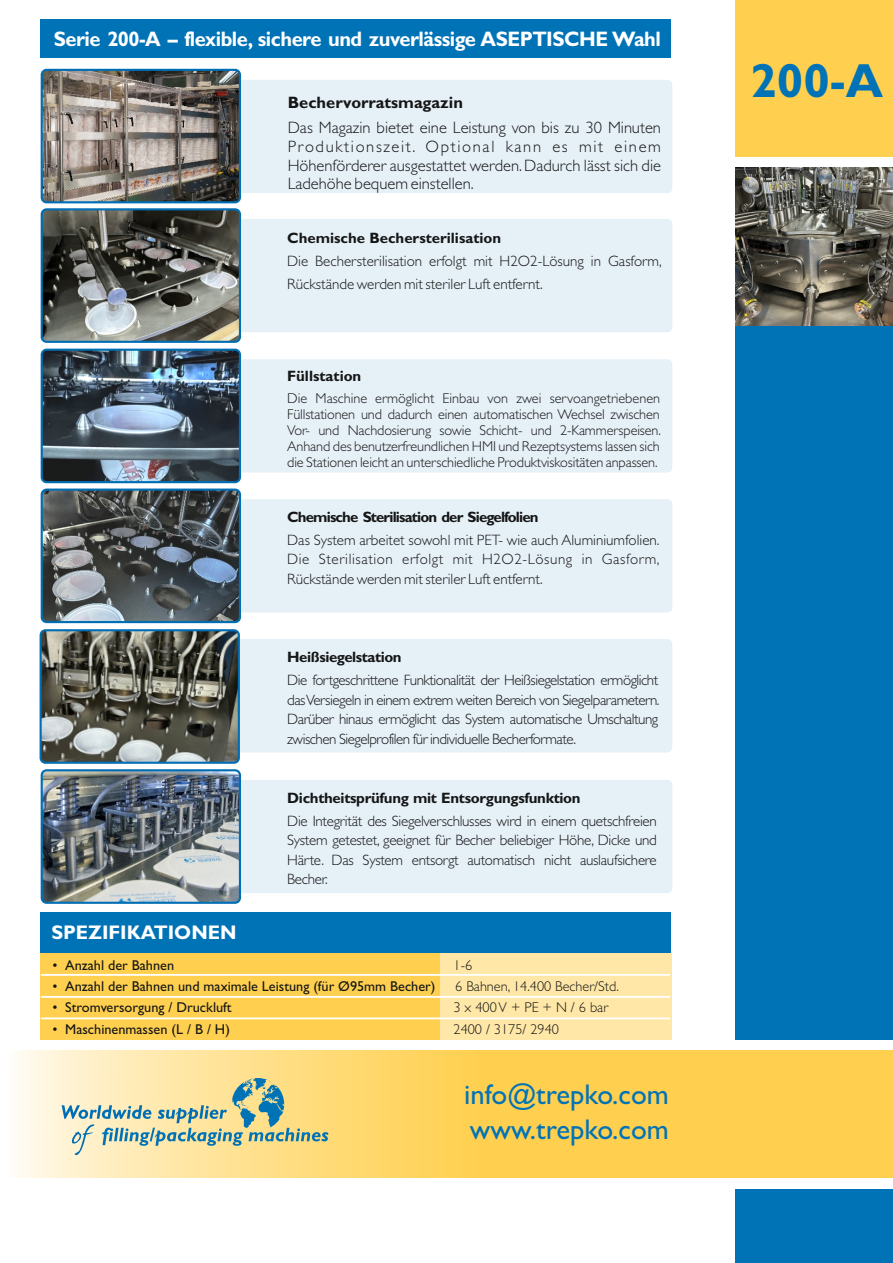
<style>
.page{position:relative;width:893px;height:1263px;background:#fff}
.page>*{position:absolute;margin:0;border:0;box-sizing:border-box;transform-origin:0 0}
.t1{font:700 48px "Gill Sans WGL";color:#0073b7}
.t2{font:28.65px/35.4px "Gill Sans WGL";color:#0073b7}
.t3{font:700 21px "Gill Sans WGL";letter-spacing:-.025em;color:#fff;scale:.96 1}
.t4{font:700 19.8px "Gill Sans WGL";color:#fff}
.t5{font:300 16.5px/18.6px "Gill Sans WGL";color:#151616;text-align:justify}
.t6{font:700 16.5px "Gill Sans WGL";color:#151616}
.t7{font:300 15px/19.4px "Gill Sans WGL";color:#151616;text-align:justify}
.t8{font:700 15px "Gill Sans WGL";letter-spacing:-.02em;color:#151616}
.t9{font:700 15px "Gill Sans WGL";color:#151616}
.t10{font:700 15px "Gill Sans WGL";letter-spacing:-.055em;color:#151616}
.t11{font:300 14.25px/15.9px "Gill Sans WGL";letter-spacing:-.01em;color:#151616;text-align:justify}
.t12{font:14.25px "Gill Sans WGL";color:#151616}
.s1{font-weight:300}
</style>
<div class="page">
<div style="left:736px;top:0;width:157px;height:1263px;background:#0073b7"></div>
<div style="left:736px;top:1178px;width:157px;height:10px;background:#fff"></div>
<div style="left:736px;top:1040px;width:157px;height:10px;background:#fff"></div>
<div style="left:736px;top:0;width:157px;height:157px;background:#ffd04f"></div>
<svg style="left:18px;top:1050px;width:875px;height:128px;background:#fed668"></svg>
<div style="left:736px;top:157px;width:157px;height:11px;background:#fff"></div>
<svg style="left:62px;top:1078px;width:266px;height:77px;background:#d3d2a6"></svg>
<div style="left:232px;top:639px;width:440px;height:113px;background:#e6f0f7;border:2px solid #006eb4;border-radius:4px"></div>
<div style="left:232px;top:219px;width:440px;height:113px;background:#e6f0f7;border:2px solid #006eb4;border-radius:4px"></div>
<div style="left:232px;top:359px;width:440px;height:114px;background:#e6f0f7;border:2px solid #006eb4;border-radius:4px"></div>
<div style="left:232px;top:499px;width:440px;height:113px;background:#e6f0f7;border:2px solid #006eb4;border-radius:4px"></div>
<div style="left:232px;top:780px;width:440px;height:113px;background:#e6f0f7;border:2px solid #006eb4;border-radius:4px"></div>
<img style="left:42px;top:350px;width:198px;height:132px;border-radius:5px">
<div style="left:41px;top:349px;width:200px;height:134px;border:2px solid #006eb4;border-radius:5px"></div>
<img style="left:42px;top:490px;width:198px;height:132px;border-radius:5px">
<div style="left:41px;top:488px;width:200px;height:135px;border:2px solid #006eb4;border-radius:5px"></div>
<img style="left:41px;top:630px;width:198px;height:133px;border-radius:5px">
<div style="left:40px;top:629px;width:200px;height:135px;border:2px solid #006eb4;border-radius:5px"></div>
<img style="left:42px;top:770px;width:198px;height:133px;border-radius:5px">
<div style="left:41px;top:769px;width:200px;height:135px;border:2px solid #006eb4;border-radius:5px"></div>
<div style="left:232px;top:80px;width:440px;height:113px;background:#e6f0f7;border:2px solid #006eb4;border-radius:4px"></div>
<img style="left:42px;top:70px;width:198px;height:132px;border-radius:5px">
<div style="left:41px;top:69px;width:200px;height:134px;border:2px solid #006eb4;border-radius:5px"></div>
<div style="left:40px;top:20px;width:630px;height:38px;background:#0073b7"></div>
<div style="left:230px;top:952px;width:441px;height:88px;background:#ffe7a7"></div>
<div style="left:41px;top:952px;width:399px;height:88px;background:#ffd04f"></div>
<svg style="left:41px;top:1018px;width:629px;height:1px"></svg>
<svg style="left:41px;top:996px;width:629px;height:1px"></svg>
<svg style="left:41px;top:974px;width:629px;height:1px"></svg>
<div style="left:41px;top:912px;width:630px;height:40px;background:#0073b7"></div>
<img style="left:736px;top:168px;width:157px;height:157px">
<img style="left:42px;top:209px;width:198px;height:133px;border-radius:5px">
<div style="left:41px;top:208px;width:200px;height:135px;border:2px solid #006eb4;border-radius:5px"></div>
<h3 class="t3" style="left:54px;top:31px;width:634px">Serie 200-A – flexible, sichere und zuverlässige ASEPTISCHE Wahl</h3>
<p class="t6" style="left:288px;top:97px;width:177px">Bechervorratsmagazin</p>
<p class="t5" style="left:288px;top:120px;width:375px">Das Magazin bietet eine Leistung von bis zu 30 Minuten Produktionszeit. Optional kann es mit einem Höhenförderer ausgestattet werden.Dadurch lässt sich die Ladehöhe bequem einstellen.</p>
<p class="t9" style="left:287px;top:233px;width:215px">Chemische Bechersterilisation</p>
<p class="t7" style="left:287px;top:251px;width:376px;line-height:22.6px">Die Bechersterilisation erfolgt mit H2O2-Lösung in Gasform,<br>Rückstände werden mit steriler Luft entfernt.</p>
<p class="t9" style="left:287px;top:371px;width:76px">Füllstation</p>
<p class="t11" style="left:287px;top:392px;width:375px">Die Maschine ermöglicht Einbau von zwei servoangetriebenen Füllstationen und dadurch einen automatischen Wechsel zwischen Vor- und Nachdosierung sowie Schicht- und 2-Kammerspeisen.<br>Anhand des benutzerfreundlichen HMI und Rezeptsystems lassen sich die Stationen leicht an unterschiedliche Produktviskositäten anpassen.</p>
<p class="t10" style="left:287px;top:511px;width:253px">Chemische Sterilisation der Siegelfolien</p>
<p class="t7" style="left:287px;top:532px;width:374px">Das System arbeitet sowohl mit PET- wie auch Aluminiumfolien.<br>Die Sterilisation erfolgt mit H2O2-Lösung in Gasform, Rückstände werden mit steriler Luft entfernt.</p>
<p class="t8" style="left:287px;top:652px;width:116px">Heißsiegelstation</p>
<p class="t7" style="left:287px;top:672px;width:374px">Die fortgeschrittene Funktionalität der Heißsiegelstation ermöglicht das Versiegeln in einem extrem weiten Bereich von Siegelparametern.<br>Darüber hinaus ermöglicht das System automatische Umschaltung zwischen Siegelprofilen für individuelle Becherformate.</p>
<h3 class="t4" style="left:51px;top:925px;width:187px">SPEZIFIKATIONEN</h3>
<p class="t8" style="left:287px;top:792px;width:295px">Dichtheitsprüfung mit Entsorgungsfunktion</p>
<p class="t7" style="left:287px;top:812px;width:371px">Die Integrität des Siegelverschlusses wird in einem quetschfreien System getestet, geeignet für Becher beliebiger Höhe, Dicke und Härte. Das System entsorgt automatisch nicht auslaufsichere Becher.</p>
<p class="t12" style="left:51px;top:960px;width:124px"><span class="s1">•</span> Anzahl der Bahnen</p>
<p class="t11" style="left:454px;top:958px;width:20px">1-6</p>
<p class="t12" style="left:51px;top:1002px;width:182px"><span class="s1">•</span> Stromversorgung / Druckluft</p>
<p class="t11" style="left:454px;top:1001px;width:156px">3 x 400 V + PE + N / 6 bar</p>
<p class="t12" style="left:51px;top:1024px;width:180px"><span class="s1">•</span> Maschinenmassen (L / B / H)</p>
<p class="t11" style="left:453px;top:1022px;width:107px">2400 / 3175/ 2940</p>
<p class="t12" style="left:51px;top:981px;width:386px"><span class="s1">•</span> Anzahl der Bahnen und maximale Leistung (für Ø95mm Becher)</p>
<p class="t11" style="left:455px;top:980px;width:165px">6 Bahnen, 14.400 Becher/Std.</p>
<h2 class="t2" style="left:464px;top:1079px;width:206px">info@trepko.com www.trepko.com</h2>
<h1 class="t1" style="left:750px;top:64px;width:134px">200-A</h1>
</div>
